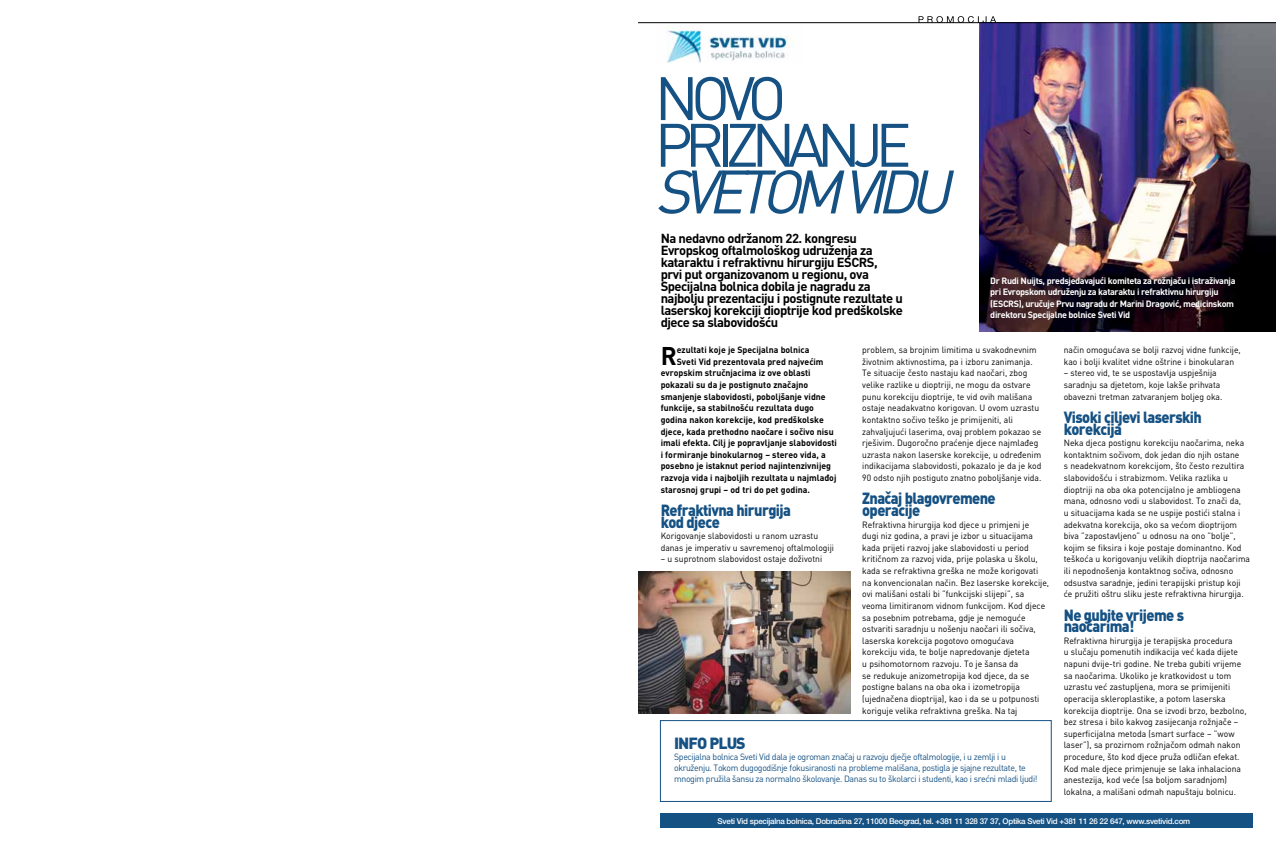
<style>
.page{position:relative;width:1276px;height:842px;background:#fff}
.page>*{position:absolute;margin:0;border:0;box-sizing:border-box;transform-origin:0 0}
.t1{font:60.3px/46.7px "DIN";letter-spacing:-.13em;color:#155183}
.t2{font:italic 60.3px "DIN";color:#155183}
.t3{font:700 25.3px "DIN";color:#000}
.t4{font:900 16px/11.6px "DIN";letter-spacing:-.04em;color:#155183;scale:.91 1}
.t5{font:900 16px "DIN";letter-spacing:-.06em;color:#155183}
.t6{font:700 13px/12px "DIN";letter-spacing:-.04em;color:#000}
.t7{font:9px/11.6px "DIN";color:#000;scale:.95 1}
.t8{font:700 9px "DIN";color:#000}
.t9{font:9px/11px "DIN";letter-spacing:-.04em;color:#155183}
.t10{font:700 9px/11.6px "DIN";letter-spacing:-.04em;color:#fff}
.t11{font:500 8px "Helvetica Neue LT Pro";letter-spacing:-.03em;color:#fff}
</style>
<div class="page">
<img style="left:667px;top:26px;width:122px;height:37px">
<div style="left:660px;top:814px;width:593px;height:14px;background:#155183"></div>
<img style="left:979px;top:24px;width:297px;height:307px">
<div style="left:660px;top:720px;width:391px;height:82px;border:1px solid #155183"></div>
<img style="left:638px;top:572px;width:212px;height:141px">
<hr style="left:638px;top:23px;width:638px;height:1px;background:#000">
<svg style="left:918px;top:16px;width:78px;height:7px"></svg>
<h1 class="t1" style="left:654px;top:75px;width:258px">Novo priznanje</h1>
<h1 class="t2" style="left:654px;top:157px;width:259px">SVETO MVIDU</h1>
<p class="t6" style="left:660px;top:232px;width:244px">Na nedavno održanom 22. kongresu Evropskog oftalmološkog udruženja za kataraktu i refraktivnu hirurgiju ESCRS,<br>prvi put organizovanom u regionu, ova Specijalna bolnica dobila je nagradu za najbolju prezentaciju i postignute rezultate u laserskoj korekciji dioptrije kod predškolske djece sa slabovidošću</p>
<p class="t10" style="left:990px;top:274px;width:247px">Dr Rudi Nuijts, predsjedavajući komiteta za rožnjaču i istraživanja pri Evropskom udruženju za kataraktu i refraktivnu hirurgiju (ESCRS), uručuje Prvu nagradu dr Marini Dragović, medicinskom direktoru Specijalne bolnice Sveti Vid</p>
<h2 class="t3" style="left:660px;top:341px;width:18px">R</h2>
<p class="t8" style="left:677px;top:345px;width:134px">ezultati koje je Specijalna bolnica</p>
<p class="t8" style="left:677px;top:356px;width:148px">Sveti Vid prezentovala pred najvećim</p>
<p class="t8" style="left:660px;top:368px;width:151px">evropskim stručnjacima iz ove oblasti</p>
<p class="t8" style="left:660px;top:379px;width:149px">pokazali su da je postignuto značajno</p>
<p class="t8" style="left:660px;top:391px;width:166px">smanjenje slabovidosti, poboljšanje vidne</p>
<p class="t8" style="left:660px;top:403px;width:155px">funkcije, sa stabilnošću rezultata dugo</p>
<p class="t8" style="left:660px;top:414px;width:165px">godina nakon korekcije, kod predškolske</p>
<p class="t8" style="left:660px;top:426px;width:174px">djece, kada prethodno naočare i sočivo nisu</p>
<p class="t8" style="left:660px;top:438px;width:178px">imali efekta. Cilj je popravljanje slabovidosti</p>
<p class="t8" style="left:660px;top:449px;width:167px">i formiranje binokularnog – stereo vida, a</p>
<p class="t8" style="left:660px;top:461px;width:172px">posebno je istaknut period najintenzivnijeg</p>
<p class="t8" style="left:660px;top:472px;width:177px">razvoja vida i najboljih rezultata u najmlađoj</p>
<p class="t8" style="left:660px;top:484px;width:151px">starosnoj grupi − od tri do pet godina.</p>
<h3 class="t4" style="left:660px;top:504px;width:145px">Refraktivna hirurgija kod djece</h3>
<p class="t7" style="left:660px;top:530px;width:184px">Korigovanje slabovidosti u ranom uzrastu danas je imperativ u savremenoj oftalmologiji</p>
<p class="t7" style="left:660px;top:553px;width:171px">– u suprotnom slabovidost ostaje doživotni</p>
<p class="t7" style="left:862px;top:344px;width:190px">problem, sa brojnim limitima u svakodnevnim životnim aktivnostima, pa i izboru zanimanja.<br>Te situacije često nastaju kad naočari, zbog velike razlike u dioptriji, ne mogu da ostvare punu korekciju dioptrije, te vid ovih mališana ostaje neadakvatno korigovan. U ovom uzrastu kontaktno sočivo teško je primijeniti, ali zahvaljujući laserima, ovaj problem pokazao se rješivim. Dugoročno praćenje djece najmlađeg uzrasta nakon laserske korekcije, u određenim indikacijama slabovidosti, pokazalo je da je kod 90 odsto njih postiguto znatno poboljšanje vida.</p>
<h3 class="t4" style="left:862px;top:492px;width:148px">Značaj blagovremene operacije</h3>
<p class="t7" style="left:862px;top:519px;width:198px">Refraktivna hirurgija kod djece u primjeni je<br>dugi niz godina, a pravi je izbor u situacijama kada prijeti razvoj jake slabovidosti u period kritičnom za razvoj vida, prije polaska u školu, kada se refraktivna greška ne može korigovati na konvencionalan način. Bez laserske korekcije, ovi mališani ostali bi ”funkcijski slijepi”, sa veoma limitiranom vidnom funkcijom. Kod djece sa posebnim potrebama, gdje je nemoguće ostvariti saradnju u nošenju naočari ili sočiva, laserska korekcija pogotovo omogućava korekciju vida, te bolje napredovanje djeteta<br>u psihomotornom razvoju. To je šansa da<br>se redukuje anizometropija kod djece, da se postigne balans na oba oka i izometropija (ujednačena dioptrija), kao i da se u potpunosti koriguje velika refraktivna greška. Na taj</p>
<h3 class="t5" style="left:674px;top:733px;width:73px">INFO PLUS</h3>
<p class="t9" style="left:674px;top:751px;width:365px">Specijalna bolnica Sveti Vid dala je ogroman značaj u razvoju dječje oftalmologije, i u zemlji i u okruženju. Tokom dugogodišnje fokusiranosti na probleme mališana, postigla je sjajne rezultate, te mnogim pružila šansu za normalno školovanje. Danas su to školarci i studenti, kao i srećni mladi ljudi!</p>
<p class="t7" style="left:1063px;top:344px;width:188px">način omogućava se bolji razvoj vidne funkcije, kao i bolji kvalitet vidne oštrine i binokularan</p>
<p class="t7" style="left:1063px;top:367px;width:168px">– stereo vid, te se uspostavlja uspješnija saradnju sa djetetom, koje lakše prihvata obavezni tretman zatvaranjem boljeg oka.</p>
<h3 class="t4" style="left:1063px;top:411px;width:153px">Visoki ciljevi laserskih korekcija</h3>
<p class="t7" style="left:1063px;top:437px;width:198px">Neka djeca postignu korekciju naočarima, neka kontaktnim sočivom, dok jedan dio njih ostane<br>s neadekvatnom korekcijom, što često rezultira slabovidošću i strabizmom. Velika razlika u dioptriji na oba oka potencijalno je ambliogena mana, odnosno vodi u slabovidost. To znači da,<br>u situacijama kada se ne uspije postići stalna i adekvatna korekcija, oko sa većom dioptrijom biva ”zapostavljeno” u odnosu na ono ”bolje”, kojim se fiksira i koje postaje dominantno. Kod teškoća u korigovanju velikih dioptrija naočarima ili nepodnošenja kontaktnog sočiva, odnosno odsustva saradnje, jedini terapijski pristup koji će pružiti oštru sliku jeste refraktivna hirurgija.</p>
<h3 class="t4" style="left:1063px;top:609px;width:134px">Ne gubite vrijeme s naočarima!</h3>
<p class="t7" style="left:1063px;top:635px;width:194px">Refraktivna hirurgija je terapijska procedura<br>u slučaju pomenutih indikacija već kada dijete napuni dvije-tri godine. Ne treba gubiti vrijeme sa naočarima. Ukoliko je kratkovidost u tom uzrastu već zastupljena, mora se primijeniti operacija skleroplastike, a potom laserska korekcija dioptrije. Ona se izvodi brzo, bezbolno, bez stresa i bilo kakvog zasijecanja rožnjače – superficijalna metoda (smart surface – ”wow laser”), sa prozirnom rožnjačom odmah nakon procedure, što kod djece pruža odličan efekat.<br>Kod male djece primjenuje se laka inhalaciona anestezija, kod veće (sa boljom saradnjom) lokalna, a mališani odmah napuštaju bolnicu.</p>
<p class="t11" style="left:717px;top:816px;width:474px">Sveti Vid specijalna bolnica, Dobračina 27, 11000 Beograd, tel. +381 11 328 37 37, Optika Sveti Vid +381 11 26 22 647, www.svetivid.com</p>
</div>
